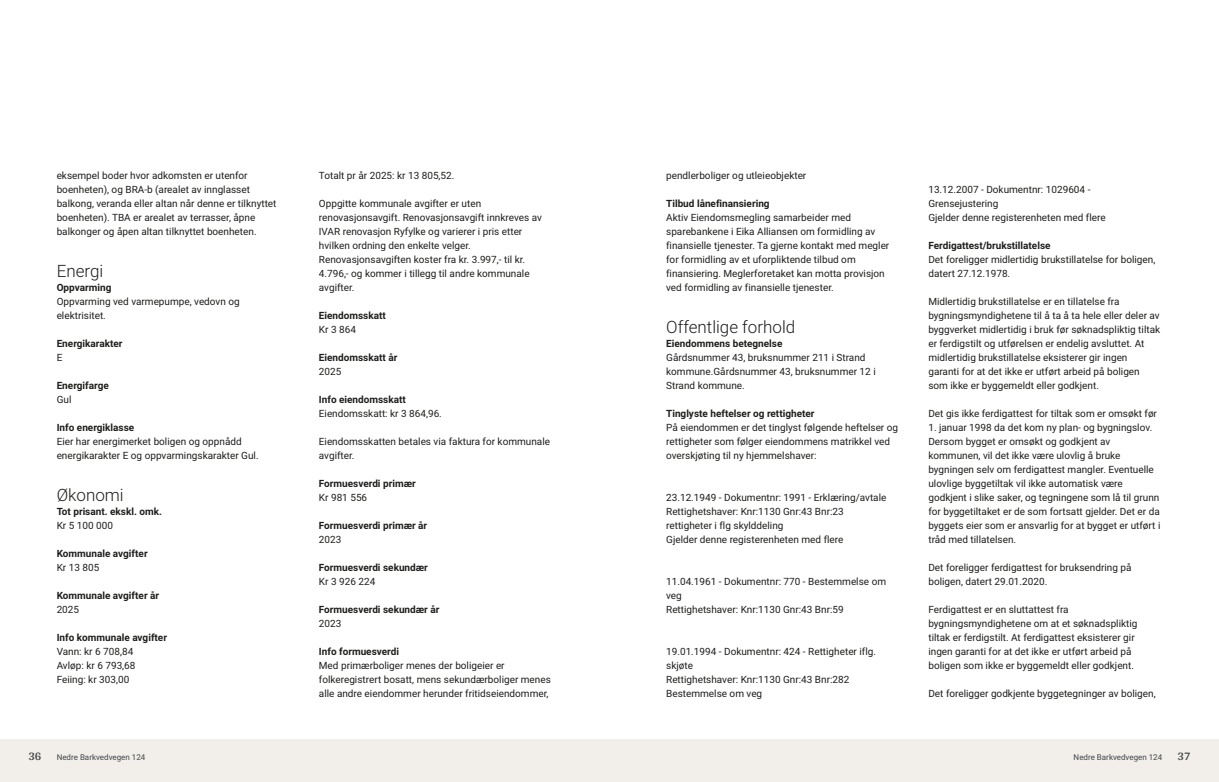
<style>
.page{position:relative;width:1219px;height:782px;background:#fff}
.page>*{position:absolute;margin:0;border:0;box-sizing:border-box;transform-origin:0 0}
.t1{font:300 17px "Roboto Vitec";color:#1d1d1b}
.t2{font:700 12px "Arya";color:#414749}
.t3{font:10px/14px "Roboto Vitec";color:#1d1d1b}
.t4{font:700 10px "Roboto Vitec";color:#1d1d1b}
.t5{font:8px "Roboto Vitec";color:#414749}
</style>
<div class="page">
<div style="left:0;top:739px;width:612px;height:42px;background:#f2eeea"></div>
<div style="left:607px;top:739px;width:612px;height:42px;background:#f2eeea"></div>
<p class="t3" style="left:57px;top:167px;width:221px">eksempel boder hvor adkomsten er utenfor boenheten), og BRA‑b (arealet av innglasset balkong, veranda eller altan når denne er tilknyttet boenheten). TBA er arealet av terrasser, åpne balkonger og åpen altan tilknyttet boenheten.</p>
<h1 class="t1" style="left:57px;top:258px;width:48px">Energi</h1>
<p class="t4" style="left:57px;top:280px;width:56px">Oppvarming</p>
<p class="t3" style="left:57px;top:293px;width:185px">Oppvarming ved varmepumpe, vedovn og elektrisitet.</p>
<p class="t4" style="left:57px;top:336px;width:67px">Energikarakter</p>
<p class="t3" style="left:57px;top:349px;width:7px">E</p>
<p class="t4" style="left:57px;top:378px;width:54px">Energifarge</p>
<p class="t3" style="left:57px;top:391px;width:16px">Gul</p>
<p class="t4" style="left:57px;top:420px;width:79px">Info energiklasse</p>
<p class="t3" style="left:57px;top:433px;width:203px">Eier har energimerket boligen og oppnådd energikarakter E og oppvarmingskarakter Gul.</p>
<h1 class="t1" style="left:57px;top:482px;width:69px">Økonomi</h1>
<p class="t4" style="left:57px;top:504px;width:107px">Tot prisant. ekskl. omk.</p>
<p class="t3" style="left:57px;top:517px;width:58px">Kr 5 100 000</p>
<p class="t4" style="left:57px;top:546px;width:92px">Kommunale avgifter</p>
<p class="t3" style="left:57px;top:559px;width:44px">Kr 13 805</p>
<p class="t4" style="left:57px;top:588px;width:104px">Kommunale avgifter år</p>
<p class="t3" style="left:57px;top:601px;width:24px">2025</p>
<p class="t4" style="left:57px;top:630px;width:112px">Info kommunale avgifter</p>
<p class="t3" style="left:57px;top:643px;width:80px">Vann: kr 6 708,84<br>Avløp: kr 6 793,68<br>Feiing: kr 303,00</p>
<p class="t2" style="left:28px;top:749px;width:15px">36</p>
<p class="t5" style="left:57px;top:751px;width:90px">Nedre Barkvedvegen 124</p>
<p class="t3" style="left:319px;top:167px;width:137px">Totalt pr år 2025: kr 13 805,52.</p>
<p class="t3" style="left:319px;top:195px;width:224px">Oppgitte kommunale avgifter er uten renovasjonsavgift. Renovasjonsavgift innkreves av IVAR renovasjon Ryfylke og varierer i pris etter hvilken ordning den enkelte velger.<br>Renovasjonsavgiften koster fra kr. 3.997,‑ til kr.<br>4.796,‑ og kommer i tillegg til andre kommunale avgifter.</p>
<p class="t4" style="left:319px;top:308px;width:68px">Eiendomsskatt</p>
<p class="t3" style="left:319px;top:321px;width:39px">Kr 3 864</p>
<p class="t4" style="left:319px;top:350px;width:80px">Eiendomsskatt år</p>
<p class="t3" style="left:319px;top:363px;width:24px">2025</p>
<p class="t4" style="left:319px;top:392px;width:88px">Info eiendomsskatt</p>
<p class="t3" style="left:319px;top:405px;width:125px">Eiendomsskatt: kr 3 864,96.</p>
<p class="t3" style="left:319px;top:433px;width:233px">Eiendomsskatten betales via faktura for kommunale avgifter.</p>
<p class="t4" style="left:319px;top:476px;width:98px">Formuesverdi primær</p>
<p class="t3" style="left:319px;top:489px;width:50px">Kr 981 556</p>
<p class="t4" style="left:319px;top:518px;width:110px">Formuesverdi primær år</p>
<p class="t3" style="left:319px;top:531px;width:24px">2023</p>
<p class="t4" style="left:319px;top:560px;width:111px">Formuesverdi sekundær</p>
<p class="t3" style="left:319px;top:573px;width:58px">Kr 3 926 224</p>
<p class="t4" style="left:319px;top:602px;width:122px">Formuesverdi sekundær år</p>
<p class="t3" style="left:319px;top:615px;width:24px">2023</p>
<p class="t4" style="left:319px;top:644px;width:82px">Info formuesverdi</p>
<p class="t3" style="left:319px;top:657px;width:233px">Med primærboliger menes der boligeier er folkeregistrert bosatt, mens sekundærboliger menes alle andre eiendommer herunder fritidseiendommer,</p>
<p class="t3" style="left:666px;top:167px;width:142px">pendlerboliger og utleieobjekter</p>
<p class="t4" style="left:666px;top:196px;width:105px">Tilbud lånefinansiering</p>
<p class="t3" style="left:666px;top:209px;width:225px">Aktiv Eiendomsmegling samarbeider med sparebankene i Eika Alliansen om formidling av finansielle tjenester. Ta gjerne kontakt med megler for formidling av et uforpliktende tilbud om finansiering. Meglerforetaket kan motta provisjon ved formidling av finansielle tjenester.</p>
<h1 class="t1" style="left:666px;top:314px;width:131px">Offentlige forhold</h1>
<p class="t4" style="left:666px;top:336px;width:118px">Eiendommens betegnelse</p>
<p class="t3" style="left:666px;top:349px;width:211px">Gårdsnummer 43, bruksnummer 211 i Strand kommune.Gårdsnummer 43, bruksnummer 12 i<br>Strand kommune.</p>
<p class="t4" style="left:666px;top:406px;width:150px">Tinglyste heftelser og rettigheter</p>
<p class="t3" style="left:666px;top:419px;width:233px">På eiendommen er det tinglyst følgende heftelser og rettigheter som følger eiendommens matrikkel ved overskjøting til ny hjemmelshaver:</p>
<p class="t3" style="left:666px;top:489px;width:222px">23.12.1949 ‑ Dokumentnr: 1991 ‑ Erklæring/ avtale Rettighetshaver: Knr:1130 Gnr:43 Bnr:23 rettigheter i flg skylddeling<br>Gjelder denne registerenheten med flere</p>
<p class="t3" style="left:666px;top:573px;width:221px">11.04.1961 ‑ Dokumentnr: 770 ‑ Bestemmelse om veg<br>Rettighetshaver: Knr:1130 Gnr:43 Bnr:59</p>
<p class="t3" style="left:666px;top:643px;width:211px">19.01.1994 ‑ Dokumentnr: 424 ‑ Rettigheter iflg. skjøte<br>Rettighetshaver: Knr:1130 Gnr:43 Bnr:282<br>Bestemmelse om veg</p>
<p class="t3" style="left:928px;top:181px;width:179px">13.12.2007 ‑ Dokumentnr: 1029604 ‑<br>Grensejustering<br>Gjelder denne registerenheten med flere</p>
<p class="t4" style="left:928px;top:238px;width:124px">Ferdigattest/ brukstillatelse</p>
<p class="t3" style="left:928px;top:251px;width:228px">Det foreligger midlertidig brukstillatelse for boligen, datert 27.12.1978.</p>
<p class="t3" style="left:928px;top:293px;width:233px">Midlertidig brukstillatelse er en tillatelse fra bygningsmyndighetene til å ta å ta hele eller deler av byggverket midlertidig i bruk før søknadspliktig tiltak er ferdigstilt og utførelsen er endelig avsluttet. At midlertidig brukstillatelse eksisterer gir ingen garanti for at det ikke er utført arbeid på boligen som ikke er byggemeldt eller godkjent.</p>
<p class="t3" style="left:928px;top:405px;width:230px">Det gis ikke ferdigattest for tiltak som er omsøkt før</p>
<p class="t3" style="left:928px;top:419px;width:234px">1. januar 1998 da det kom ny plan‑ og bygningslov.<br>Dersom bygget er omsøkt og godkjent av kommunen, vil det ikke være ulovlig å bruke bygningen selv om ferdigattest mangler. Eventuelle ulovlige byggetiltak vil ikke automatisk være godkjent i slike saker, og tegningene som lå til grunn for byggetiltaket er de som fortsatt gjelder. Det er da byggets eier som er ansvarlig for at bygget er utført i tråd med tillatelsen.</p>
<p class="t3" style="left:928px;top:559px;width:205px">Det foreligger ferdigattest for bruksendring på boligen, datert 29.01.2020.</p>
<p class="t3" style="left:928px;top:601px;width:211px">Ferdigattest er en sluttattest fra bygningsmyndighetene om at et søknadspliktig tiltak er ferdigstilt. At ferdigattest eksisterer gir ingen garanti for at det ikke er utført arbeid på boligen som ikke er byggemeldt eller godkjent.</p>
<p class="t3" style="left:928px;top:685px;width:229px">Det foreligger godkjente byggetegninger av boligen,</p>
<p class="t5" style="left:1074px;top:751px;width:90px">Nedre Barkvedvegen 124</p>
<p class="t2" style="left:1177px;top:749px;width:15px">37</p>
</div>
